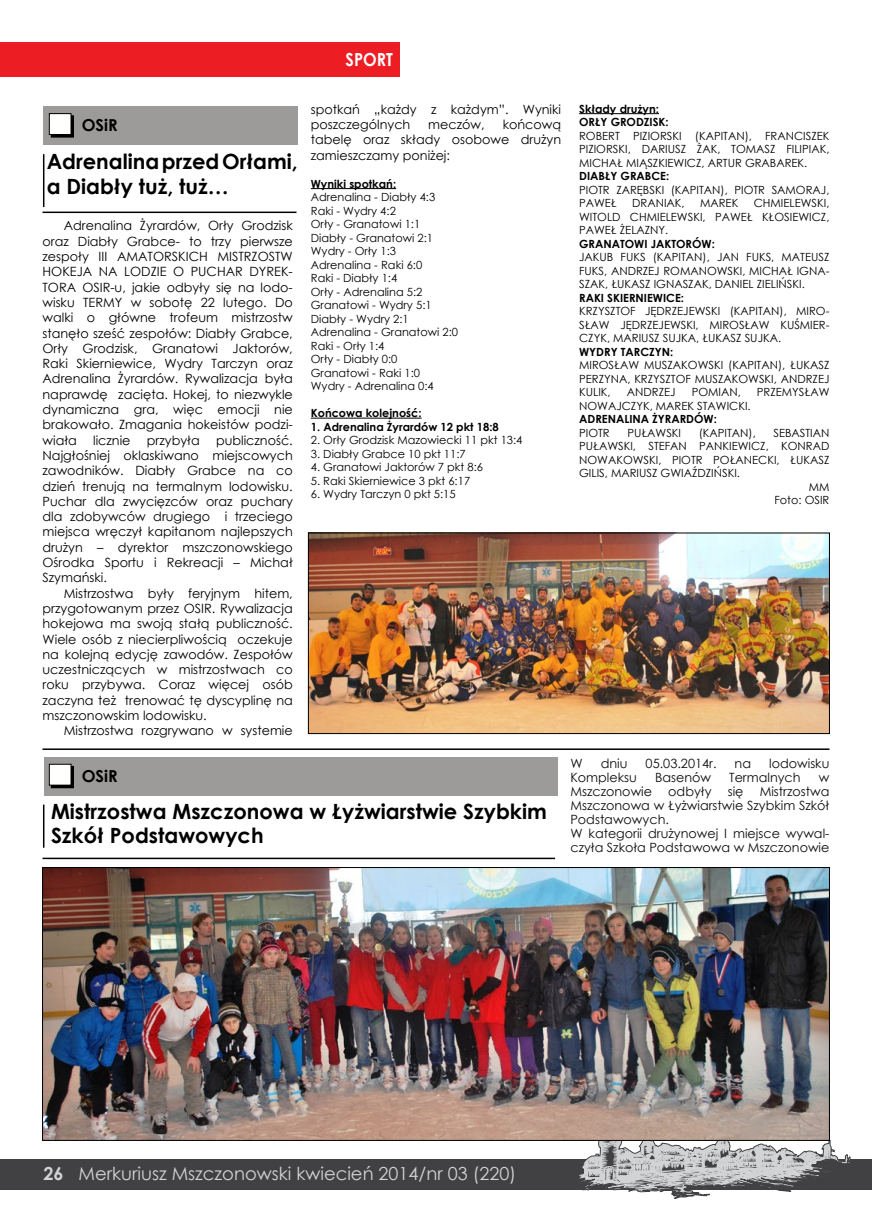
<style>
.page{position:relative;width:872px;height:1212px;background:#fff}
.page>*{position:absolute;margin:0;border:0;box-sizing:border-box;transform-origin:0 0}
.t1{font:700 21px/23.1px "Century Gothic";color:#000}
.t2{font:18px "Century Gothic";color:#d1d3d4}
.t3{font:700 18px "Century Gothic";color:#fff;scale:.9 1}
.t4{font:700 16.5px "Century Gothic";color:#000}
.t5{font:12.75px/15.3px "Century Gothic";color:#000;text-align:justify}
.t6{font:12.75px/14px "Century Gothic";color:#0d0d0d}
.t7{font:11.25px/13.5px "Century Gothic";color:#000;text-align:justify}
.t8{font:700 11.25px/13.5px "Century Gothic";color:#000}
.s1{font-weight:700}
</style>
<div class="page">
<div style="left:0;top:43px;width:400px;height:34px;background:#ed1d24"></div>
<div style="left:0;top:1159px;width:872px;height:30px;background:#414042"></div>
<svg style="left:578px;top:1139px;width:272px;height:59px"></svg>
<hr style="left:311px;top:188px;width:85px;height:1px;background:#000">
<hr style="left:311px;top:418px;width:110px;height:1px;background:#000">
<hr style="left:579px;top:113px;width:80px;height:1px;background:#000">
<img style="left:310px;top:535px;width:518px;height:197px">
<div style="left:308px;top:533px;width:522px;height:201px;border:1px solid #000"></div>
<img style="left:44px;top:869px;width:784px;height:270px">
<div style="left:44px;top:757px;width:513px;height:39px;background:#9c9b9a"></div>
<div style="left:51px;top:766px;width:23px;height:22px;border:2px solid #000"></div>
<div style="left:49px;top:764px;width:22px;height:21px;background:#fffffe"></div>
<div style="left:49px;top:764px;width:22px;height:21px;border:1px solid #000"></div>
<hr style="left:43px;top:804px;width:1px;height:44px;background:#000">
<hr style="left:43px;top:858px;width:512px;height:1px;background:#000">
<div style="left:43px;top:106px;width:255px;height:39px;background:#9c9b9a"></div>
<div style="left:51px;top:115px;width:23px;height:23px;border:2px solid #000"></div>
<div style="left:49px;top:114px;width:22px;height:20px;background:#fffffe"></div>
<div style="left:49px;top:113px;width:22px;height:22px;border:1px solid #000"></div>
<hr style="left:43px;top:154px;width:1px;height:53px;background:#000">
<hr style="left:43px;top:212px;width:253px;height:1px;background:#000">
<hr style="left:43px;top:748px;width:786px;height:2px;background:#000">
<h2 class="t3" style="left:346px;top:46px;width:54px">SPORT</h2>
<h2 class="t3" style="left:302px;top:46px;width:102px">W NUMERZE</h2>
<p class="t4" style="left:82px;top:113px;width:37px">OSiR</p>
<h1 class="t1" style="left:47px;top:148px;width:252px;line-height:25.2px">Adrenalina przed Orłami, a Diabły tuż, tuż…</h1>
<p class="t5" style="left:43px;top:218px;width:252px;text-indent:21px">Adrenalina Żyrardów, Orły Grodzisk oraz Diabły Grabce- to trzy pierwsze zespoły III AMATORSKICH MISTRZOSTW HOKEJA NA LODZIE O PUCHAR DYREK-TORA OSIR-u, jakie odbyły się na lodo&shy;wisku TERMY w sobotę 22 lutego. Do walki o główne trofeum mistrzostw stanęło sześć zespołów: Diabły Grabce, Orły Grodzisk, Granatowi Jaktorów, Raki Skierniewice, Wydry Tarczyn oraz Adrenalina Żyrardów. Rywalizacja była naprawdę zacięta. Hokej, to niezwykle dynamiczna gra, więc emocji nie brakowało. Zmagania hokeistów podzi&shy;wiała</p>
<p class="t5" style="left:43px;top:432px;width:252px;text-indent:173px">publiczność.<br>Najgłośniej oklaskiwano miejscowych zawodników. Diabły Grabce na co dzień trenują na termalnym lodowisku.<br>Puchar dla zwycięzców oraz puchary dla zdobywców drugiego i trzeciego miejsca wręczył kapitanom najlepszych drużyn – dyrektor mszczonowskiego Ośrodka Sportu i Rekreacji – Michał Szymański.</p>
<p class="t5" style="left:43px;top:585px;width:252px;text-indent:21px">Mistrzostwa były feryjnym hitem, przygotowanym przez OSIR. Rywalizacja hokejowa ma swoją stałą publiczność.<br>Wiele osób z niecierpliwością oczekuje na kolejną edycję zawodów. Zespołów uczestniczących w mistrzostwach co roku przybywa. Coraz więcej osób zaczyna też trenować tę dyscyplinę na mszczonowskim lodowisku.</p>
<p class="t5" style="left:64px;top:723px;width:230px">Mistrzostwa rozgrywano w systemie</p>
<p class="t5" style="left:93px;top:432px;width:39px">licznie</p>
<p class="t5" style="left:147px;top:432px;width:54px">przybyła</p>
<p class="t5" style="left:311px;top:101px;width:252px">spotkań „każdy z każdym”. Wyniki poszczególnych</p>
<p class="t5" style="left:311px;top:117px;width:252px;text-indent:192px">końcową tabelę oraz składy osobowe drużyn zamieszczamy poniżej:</p>
<p class="t8" style="left:311px;top:176px;width:87px">Wyniki spotkań:</p>
<p class="t7" style="left:311px;top:190px;width:149px;text-align:left">Adrenalina - Diabły 4:3<br>Raki - Wydry 4:2<br>Orły - Granatowi 1:1<br>Diabły - Granatowi 2:1<br>Wydry - Orły 1:3<br>Adrenalina - Raki 6:0<br>Raki - Diabły 1:4<br>Orły - Adrenalina 5:2<br>Granatowi - Wydry 5:1<br>Diabły - Wydry 2:1<br>Adrenalina - Granatowi 2:0<br>Raki - Orły 1:4<br>Orły - Diabły 0:0<br>Granatowi - Raki 1:0<br>Wydry - Adrenalina 0:4</p>
<p class="t8" style="left:311px;top:406px;width:112px">Końcowa kolejność:</p>
<p class="t8" style="left:311px;top:419px;width:189px">1. Adrenalina Żyrardów 12 pkt 18:8</p>
<p class="t7" style="left:311px;top:433px;width:213px">2. Orły Grodzisk Mazowiecki 11 pkt 13:4</p>
<p class="t7" style="left:311px;top:447px;width:156px">3. Diabły Grabce 10 pkt 11:7</p>
<p class="t7" style="left:311px;top:460px;width:174px">4. Granatowi Jaktorów 7 pkt 8:6</p>
<p class="t7" style="left:311px;top:474px;width:161px">5. Raki Skierniewice 3 pkt 6:17</p>
<p class="t7" style="left:311px;top:487px;width:146px">6. Wydry Tarczyn 0 pkt 5:15</p>
<p class="t5" style="left:428px;top:117px;width:58px">meczów,</p>
<p class="t4" style="left:82px;top:763px;width:37px">OSiR</p>
<h1 class="t1" style="left:51px;top:799px;width:497px">Mistrzostwa Mszczonowa w Łyżwiarstwie Szybkim<br>Szkół Podstawowych</h1>
<p class="t8" style="left:579px;top:101px;width:91px">Składy drużyn:<br>ORŁY GRODZISK:</p>
<p class="t7" style="left:579px;top:129px;width:252px">ROBERT PIZIORSKI (KAPITAN), FRANCISZEK PIZIORSKI, DARIUSZ ŻAK, TOMASZ FILIPIAK, MICHAŁ MIĄSZKIEWICZ, ARTUR GRABAREK.</p>
<p class="t8" style="left:579px;top:169px;width:91px">DIABŁY GRABCE:</p>
<p class="t7" style="left:579px;top:183px;width:252px">PIOTR ZARĘBSKI (KAPITAN), PIOTR SAMORAJ,<br>PAWEŁ</p>
<p class="t7" style="left:579px;top:196px;width:252px;text-indent:175px">CHMIELEWSKI, WITOLD CHMIELEWSKI, PAWEŁ KŁOSIEWICZ, PAWEŁ ŻELAZNY.</p>
<p class="t8" style="left:579px;top:236px;width:137px">GRANATOWI JAKTORÓW:</p>
<p class="t7" style="left:579px;top:250px;width:252px">JAKUB FUKS (KAPITAN), JAN FUKS, MATEUSZ FUKS, ANDRZEJ ROMANOWSKI, MICHAŁ IGNA-SZAK, ŁUKASZ IGNASZAK, DANIEL ZIELIŃSKI.</p>
<p class="t8" style="left:579px;top:290px;width:106px">RAKI SKIERNIEWICE:</p>
<p class="t7" style="left:579px;top:304px;width:252px">KRZYSZTOF JĘDRZEJEWSKI (KAPITAN), MIRO-SŁAW JĘDRZEJEWSKI, MIROSŁAW KUŚMIER-CZYK, MARIUSZ SUJKA, ŁUKASZ SUJKA.</p>
<p class="t8" style="left:579px;top:344px;width:96px">WYDRY TARCZYN:</p>
<p class="t7" style="left:579px;top:358px;width:252px">MIROSŁAW MUSZAKOWSKI (KAPITAN), ŁUKASZ PERZYNA, KRZYSZTOF MUSZAKOWSKI, ANDRZEJ KULIK,</p>
<p class="t7" style="left:632px;top:196px;width:54px">DRANIAK,</p>
<p class="t7" style="left:700px;top:196px;width:40px">MAREK</p>
<p class="t7" style="left:627px;top:385px;width:50px">ANDRZEJ</p>
<p class="t7" style="left:691px;top:385px;width:51px">POMIAN,</p>
<p class="t7" style="left:757px;top:385px;width:74px">PRZEMYSŁAW</p>
<p class="t7" style="left:579px;top:399px;width:173px">NOWAJCZYK, MAREK STAWICKI.</p>
<p class="t8" style="left:579px;top:412px;width:139px">ADRENALINA ŻYRARDÓW:</p>
<p class="t7" style="left:579px;top:426px;width:32px">PIOTR</p>
<p class="t7" style="left:627px;top:426px;width:55px">PUŁAWSKI</p>
<p class="t7" style="left:699px;top:426px;width:59px">(KAPITAN),</p>
<p class="t7" style="left:773px;top:426px;width:58px">SEBASTIAN</p>
<p class="t7" style="left:579px;top:439px;width:252px">PUŁAWSKI, STEFAN PANKIEWICZ, KONRAD</p>
<p class="t7" style="left:579px;top:453px;width:252px">NOWAKOWSKI, PIOTR POŁANECKI, ŁUKASZ</p>
<p class="t7" style="left:579px;top:466px;width:162px">GILIS, MARIUSZ GWIAŹDZIŃSKI.</p>
<p class="t7" style="left:808px;top:480px;width:22px">MM</p>
<p class="t7" style="left:774px;top:493px;width:56px">Foto: OSIR</p>
<p class="t6" style="left:570px;top:756px;width:14px">W</p>
<p class="t6" style="left:600px;top:756px;width:28px">dniu</p>
<p class="t6" style="left:645px;top:756px;width:72px">05.03.2014r.</p>
<p class="t6" style="left:734px;top:756px;width:18px">na</p>
<p class="t6" style="left:769px;top:756px;width:62px">lodowisku</p>
<p class="t6" style="left:570px;top:770px;width:68px">Kompleksu</p>
<p class="t6" style="left:655px;top:770px;width:57px">Basenów</p>
<p class="t6" style="left:729px;top:770px;width:73px">Termalnych</p>
<p class="t6" style="left:819px;top:770px;width:12px">w</p>
<p class="t6" style="left:570px;top:784px;width:83px">Mszczonowie</p>
<p class="t6" style="left:668px;top:784px;width:45px">odbyły</p>
<p class="t6" style="left:727px;top:784px;width:17px">się</p>
<p class="t6" style="left:570px;top:784px;width:260px;text-indent:189px">Mistrzostwa<br>Mszczonowa w Łyżwiarstwie Szybkim Szkół<br>Podstawowych.<br>W kategorii drużynowej I miejsce wywal&shy;czyła Szkoła Podstawowa w Mszczonowie</p>
<h2 class="t2" style="left:43px;top:1161px;width:474px"><span class="s1">26</span> Merkuriusz Mszczonowski kwiecień 2014/nr 03 (220)</h2>
</div>
